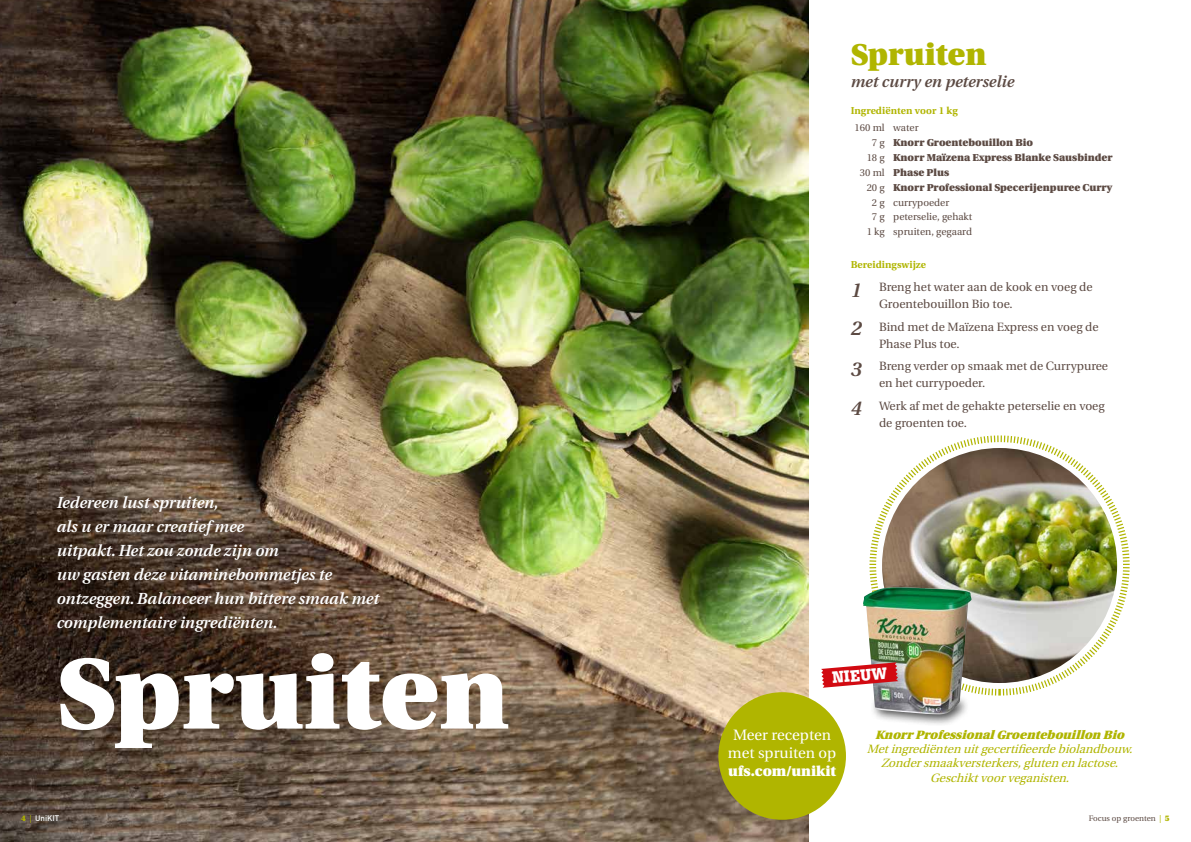
<style>
.page{position:relative;width:1191px;height:842px;background:#fff}
.page>*{position:absolute;margin:0;border:0;box-sizing:border-box;transform-origin:0 0}
.t1{font:900 100px "Utopia";color:#fff}
.t2{font:900 30px "Utopia";color:#b0b500}
.t3{font:700 16.2px "Boton";color:#fff}
.t4{font:italic 600 16px/24px "Utopia";color:#fff}
.t5{font:italic 600 16px "Utopia";color:#5c4a43}
.t6{font:15px/18px "Utopia";color:#fff;text-align:center}
.t7{font:900 14px "Utopia";color:#fff}
.t8{font:12px/17px "Utopia";color:#5c4a43}
.t9{font:italic 12px/14.4px "Utopia";color:#b0b500;text-align:center}
.t10{font:italic 900 12px "Utopia";color:#b0b500}
.t11{font:900 10px "Utopia";color:#5c4a43}
.t12{font:10px "Utopia";color:#5c4a43}
.t13{font:700 10px "Utopia";letter-spacing:.01em;color:#b0b500}
.t14{font:8px "Utopia";color:#5c4a43}
.t15{font:500 8px "DIN Pro";color:#fff}
.s1{font-weight:400}
.s2{font-weight:600;font-style:italic;font-size:20px}
.s3{font-family:"Utopia";font-weight:900;color:#b0b500}
.s4{font-family:"Utopia";font-weight:400;color:#b0b500}
.s5{color:#b0b500}
.s6{font-weight:900;color:#b0b500}
</style>
<div class="page">
<img style="left:0;top:0;width:808px;height:842px">
<svg style="left:869px;top:435px;width:261px;height:261px"></svg>
<img style="left:882px;top:448px;width:235px;height:235px;border-radius:117px">
<div style="left:718px;top:692px;width:128px;height:128px;background:#b0b500;border-radius:50%"></div>
<div style="left:870px;top:690px;width:100px;height:36px;background:#000;opacity:.75"></div>
<svg style="left:874px;top:714px;width:85px;height:1px"></svg>
<img style="left:863px;top:587px;width:108px;height:127px">
<svg style="left:821px;top:662px;width:77px;height:26px"></svg>
<h2 class="t2" style="left:850px;top:38px;width:137px">Spruiten</h2>
<h3 class="t5" style="left:850px;top:73px;width:165px">met curry en peterselie</h3>
<h3 class="t4" style="left:57px;top:491px;width:324px">Iedereen lust spruiten,<br>als u er maar creatief mee<br>uitpakt. Het zou zonde zijn om<br>uw gasten deze vitaminebommetjes te ontzeggen. Balanceer hun bittere smaak met complementaire ingrediënten.</h3>
<h1 class="t1" style="left:57px;top:637px;width:454px">Spruiten</h1>
<p class="t13" style="left:850px;top:105px;width:109px">Ingrediënten voor 1 kg</p>
<p class="t12" style="left:854px;top:123px;width:66px">160 ml water</p>
<p class="t11" style="left:872px;top:137px;width:162px"><span class="s1">7 g</span> Knorr Groentebouillon Bio</p>
<p class="t11" style="left:866px;top:152px;width:247px"><span class="s1">18 g</span> Knorr Maïzena Express Blanke Sausbinder</p>
<p class="t11" style="left:860px;top:167px;width:91px"><span class="s1">30 ml</span> Phase Plus</p>
<p class="t11" style="left:866px;top:182px;width:247px"><span class="s1">20 g</span> Knorr Professional Specerijenpuree Curry</p>
<p class="t12" style="left:872px;top:197px;width:79px">2 g currypoeder</p>
<p class="t12" style="left:872px;top:212px;width:102px">7 g peterselie, gehakt</p>
<p class="t12" style="left:866px;top:226px;width:107px">1 kg spruiten, gegaard</p>
<p class="t13" style="left:850px;top:259px;width:77px">Bereidingswijze</p>
<p class="t8" style="left:879px;top:278px;width:215px;text-indent:-28px"><span class="s2">1</span> Breng het water aan de kook en voeg de<br>Groentebouillon Bio toe.</p>
<p class="t8" style="left:879px;top:318px;width:221px;text-indent:-28px"><span class="s2">2</span> Bind met de Maïzena Express en voeg de<br>Phase Plus toe.</p>
<p class="t8" style="left:879px;top:358px;width:230px;text-indent:-28px"><span class="s2">3</span> Breng verder op smaak met de Currypuree en het currypoeder.</p>
<p class="t8" style="left:879px;top:397px;width:227px;text-indent:-28px"><span class="s2">4</span> Werk af met de gehakte peterselie en voeg de groenten toe.</p>
<h3 class="t3" style="left:831px;top:668px;width:56px;rotate:-5deg">NIEUW</h3>
<p class="t6" style="left:728px;top:726px;width:110px">Meer recepten met spruiten op</p>
<p class="t7" style="left:728px;top:763px;width:109px">ufs.com/unikit</p>
<p class="t10" style="left:875px;top:727px;width:254px">KnorrProfessionalGroentebouillon Bio</p>
<p class="t9" style="left:866px;top:742px;width:271px">Metingrediënten uitgecertifieerdebiolandbouw.<br>Zondersmaakversterkers,gluten en lactose.<br>Geschiktvoorveganisten.</p>
<p class="t15" style="left:21px;top:813px;width:39px"><span class="s3">4</span> <span class="s4">|</span> UniKIT</p>
<p class="t14" style="left:1088px;top:814px;width:82px">Focus op groenten <span class="s5">|</span> <span class="s6">5</span></p>
</div>
